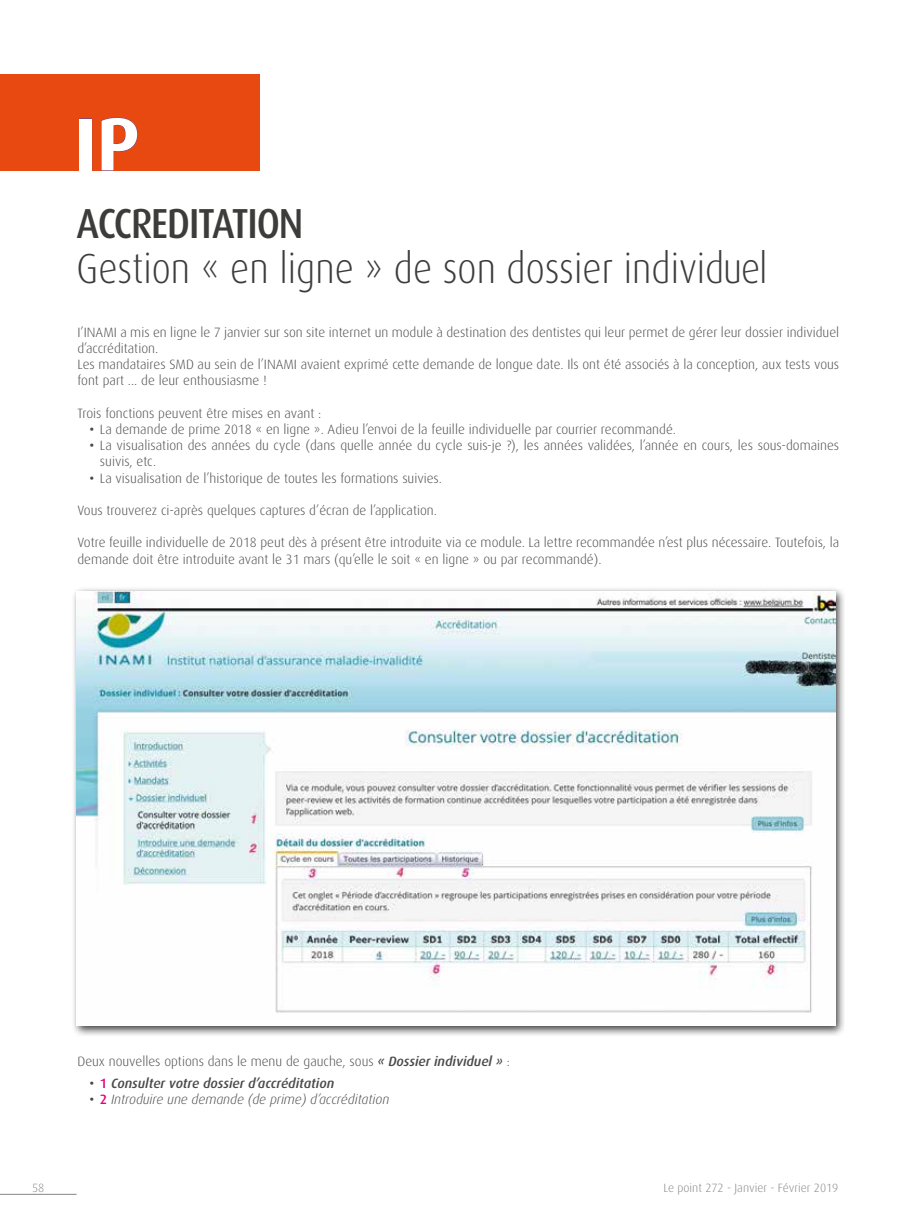
<style>
.page{position:relative;width:915px;height:1212px;background:#fff}
.page>*{position:absolute;margin:0;border:0;box-sizing:border-box;transform-origin:0 0}
.t1{font:700 75px "Dax";color:#fff}
.t2{font:300 42px "Dax";color:#3c3c3b;scale:.9 1}
.t3{font:500 42px "Dax";letter-spacing:-.03em;color:#3c3c3b;scale:.9 1}
.t4{font:300 13.5px/16.2px "Dax";color:#4a4a49}
.t5{font:italic 300 13.5px "Dax";color:#4a4a49}
.t6{font:italic 500 13.5px "Dax";color:#4a4a49}
.t7{font:300 12px "Dax";color:#878787}
.s1{font-weight:500}
.s2{font-weight:500;font-style:italic}
.s3{font-style:normal}
.s4{font-style:normal;color:#e6007d}
.s5{font-weight:500;font-style:normal}
.s6{font-weight:500;font-style:normal;color:#e6007d}
</style>
<div class="page">
<hr style="left:0;top:1194px;width:77px;height:1px;background:#878787">
<div style="left:0;top:74px;width:259px;height:97px;background:#e84910"></div>
<div style="left:79px;top:118px;width:13px;height:53px;border:1px solid #75487e"></div>
<svg style="left:101px;top:117px;width:37px;height:54px"></svg>
<div style="left:71px;top:586px;width:775px;height:451px;background:#000;opacity:.75"></div>
<img style="left:77px;top:591px;width:757px;height:435px">
<h1 class="t1" style="left:74px;top:102px;width:67px">IP</h1>
<h2 class="t3" style="left:77px;top:200px;width:253px">ACCREDITATION</h2>
<h2 class="t2" style="left:77px;top:246px;width:768px">Gestion « en ligne » de son dossier individuel</h2>
<p class="t4" style="left:77px;top:324px;width:763px">I’INAMI a mis en ligne le 7 janvier sur son site internet un module à destination des dentistes qui leur permet de gérer leur dossier individuel d’accréditation.<br>Les mandataires SMD au sein de l’INAMI avaient exprimé cette demande de longue date. Ils ont été associés à la conception, aux tests vous font part ... de leur enthousiasme !</p>
<p class="t4" style="left:77px;top:405px;width:245px">Trois fonctions peuvent être mises en avant :</p>
<p class="t4" style="left:89px;top:421px;width:588px"><span class="s1">•</span> La demande de prime 2018 « en ligne ». Adieu l’envoi de la feuille individuelle par courrier recommandé.</p>
<p class="t4" style="left:100px;top:438px;width:740px;text-indent:-11px"><span class="s1">•</span> La visualisation des années du cycle (dans quelle année du cycle suis-je ?), les années validées, l’année en cours, les sous-domaines suivis, etc.</p>
<p class="t4" style="left:89px;top:470px;width:354px"><span class="s1">•</span> La visualisation de l’historique de toutes les formations suivies.</p>
<p class="t4" style="left:77px;top:502px;width:361px">Vous trouverez ci-après quelques captures d’écran de l’application.</p>
<p class="t4" style="left:77px;top:535px;width:763px">Votre feuille individuelle de 2018 peut dès à présent être introduite via ce module. La lettre recommandée n’est plus nécessaire. Toutefois, la demande doit être introduite avant le 31 mars (qu’elle le soit « en ligne » ou par recommandé).</p>
<p class="t4" style="left:77px;top:1053px;width:434px">Deux nouvelles options dans le menu de gauche, sous <span class="s2">« Dossier individuel »</span> :</p>
<p class="t6" style="left:89px;top:1075px;width:246px"><span class="s3">•</span> <span class="s4">1</span> Consulter votre dossier d’accréditation</p>
<p class="t5" style="left:89px;top:1092px;width:301px"><span class="s5">•</span> <span class="s6">2</span> Introduire une demande (de prime) d’accréditation</p>
<p class="t7" style="left:32px;top:1181px;width:14px">58</p>
<p class="t7" style="left:663px;top:1181px;width:176px">Le point 272 - Janvier - Février 2019</p>
</div>
